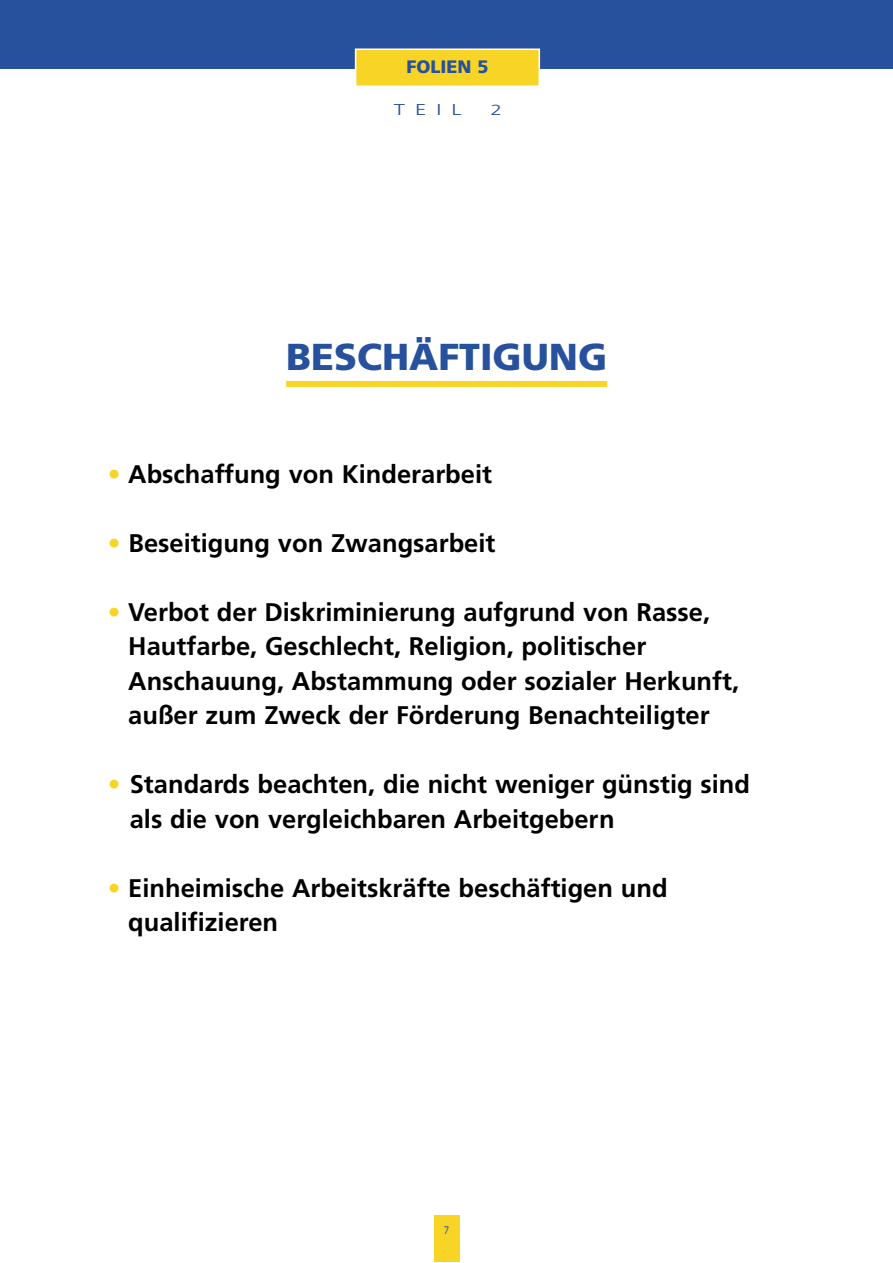
<style>
.page{position:relative;width:893px;height:1263px;background:#fff}
.page>*{position:absolute;margin:0;border:0;box-sizing:border-box;transform-origin:0 0}
.t1{font:900 37.5px "Frutiger";color:#27519c}
.t2{font:700 25.5px/34.5px "Frutiger";color:#000}
.t3{font:900 18px "Frutiger";color:#27519c}
.t4{font:300 15.75px "Frutiger";color:#27519c;scale:1.43 1}
.t5{font:300 14.7px "Frutiger";color:#27519c;scale:1.43 1}
.t6{font:10.5px "Yoyo Verdana Roman";color:#27519c;scale:.8 1}
.s1{color:#f7d426}
</style>
<div class="page">
<div style="left:0;top:0;width:892px;height:69px;background:#27519c"></div>
<div style="left:286px;top:381px;width:321px;height:6px;background:#f7d426"></div>
<div style="left:434px;top:1215px;width:25px;height:46px;background:#f7d426"></div>
<div style="left:355px;top:49px;width:184px;height:37px;background:#f7d426"></div>
<div style="left:355px;top:48px;width:185px;height:39px;border:2px solid #fff"></div>
<p class="t3" style="left:406px;top:58px;width:84px">FOLIEN 5</p>
<p class="t4" style="left:394px;top:102px;width:49px">TEIL</p>
<p class="t5" style="left:490px;top:103px;width:10px">2</p>
<h1 class="t1" style="left:286px;top:341px;width:322px">BESCHÄFTIGUNG</h1>
<p class="t2" style="left:108px;top:461px;width:386px"><span class="s1">•</span> Abschaffung von Kinderarbeit</p>
<p class="t2" style="left:108px;top:530px;width:389px"><span class="s1">•</span> Beseitigung von Zwangsarbeit</p>
<p class="t2" style="left:128px;top:599px;width:612px;text-indent:-20px"><span class="s1">•</span> Verbot der Diskriminierung aufgrund von Rasse, Hautfarbe, Geschlecht, Religion, politischer Anschauung, Abstammung oder sozialer Herkunft, außer zum Zweck der Förderung Benachteiligter</p>
<p class="t2" style="left:130px;top:771px;width:621px;text-indent:-22px"><span class="s1">•</span> Standards beachten, die nicht weniger günstig sind als die von vergleichbaren Arbeitgebern</p>
<p class="t2" style="left:128px;top:875px;width:541px;text-indent:-20px"><span class="s1">•</span> Einheimische Arbeitskräfte beschäftigen und qualifizieren</p>
<p class="t6" style="left:444px;top:1226px;width:8px">7</p>
</div>
